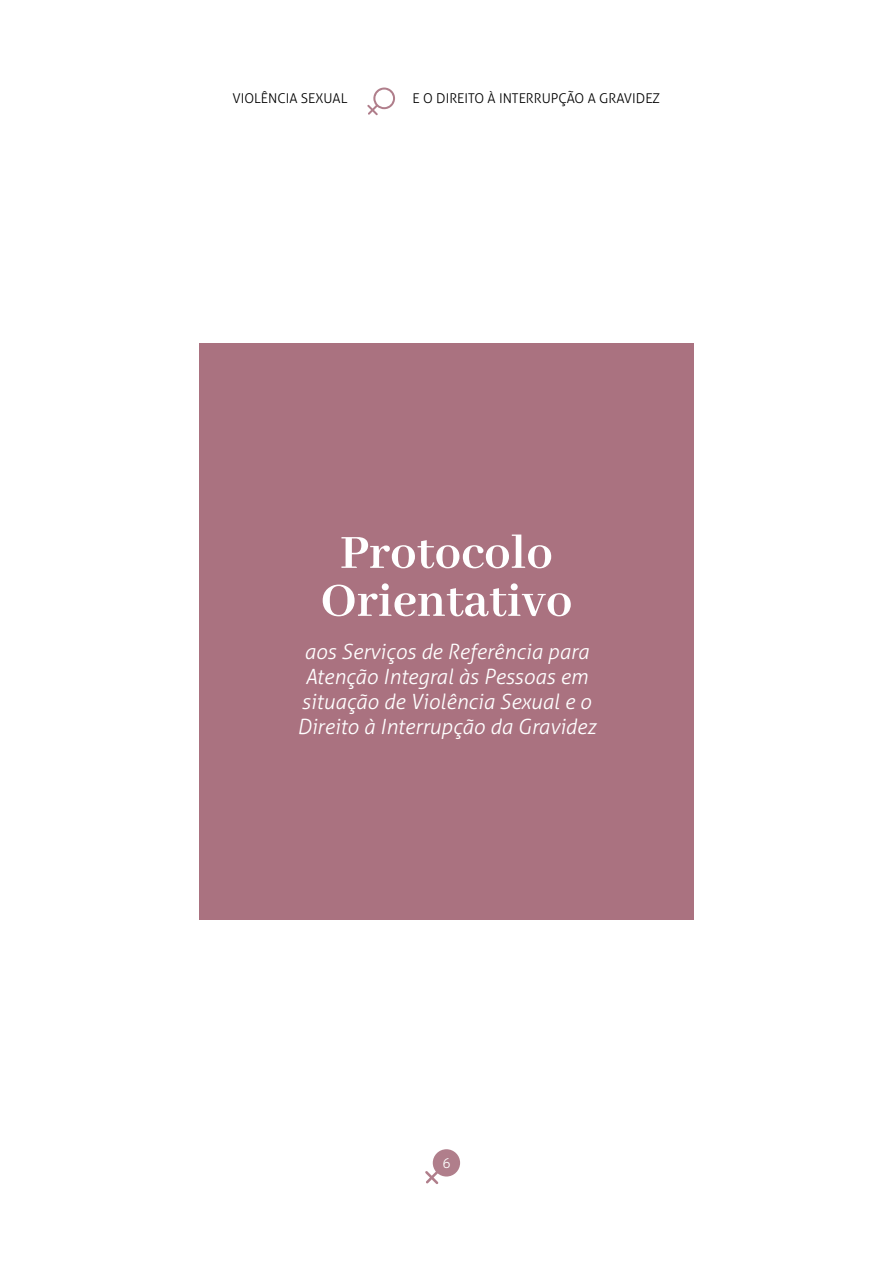
<style>
.page{position:relative;width:893px;height:1263px;background:#fff}
.page>*{position:absolute;margin:0;border:0;box-sizing:border-box;transform-origin:0 0}
.t1{font:700 52.5px/48px "Abhaya Libre";color:#fff;text-align:center}
.t2{font:italic 300 21px/25.2px "Aller";color:#fff;text-align:center}
.t3{font:300 13.5px "Aller";color:#000}
.t4{font:300 13.5px "Aller";color:#fff}
</style>
<div class="page">
<svg style="left:425px;top:1149px;width:35px;height:35px"></svg>
<svg style="left:367px;top:88px;width:28px;height:27px"></svg>
<div style="left:199px;top:343px;width:495px;height:576px;background:#aa7280"></div>
<p class="t3" style="left:232px;top:90px;width:117px">VIOLÊNCIA SEXUAL</p>
<p class="t3" style="left:412px;top:90px;width:249px">E O DIREITO À INTERRUPÇÃO A GRAVIDEZ</p>
<h1 class="t1" style="left:321px;top:531px;width:253px">Protocolo<br>Orientativo</h1>
<p class="t2" style="left:297px;top:639px;width:300px">aos Serviços de Referência para<br>Atenção Integral às Pessoas em situação de Violência Sexual e o<br>Direito à Interrupção da Gravidez</p>
<p class="t4" style="left:442px;top:1155px;width:10px">6</p>
</div>
